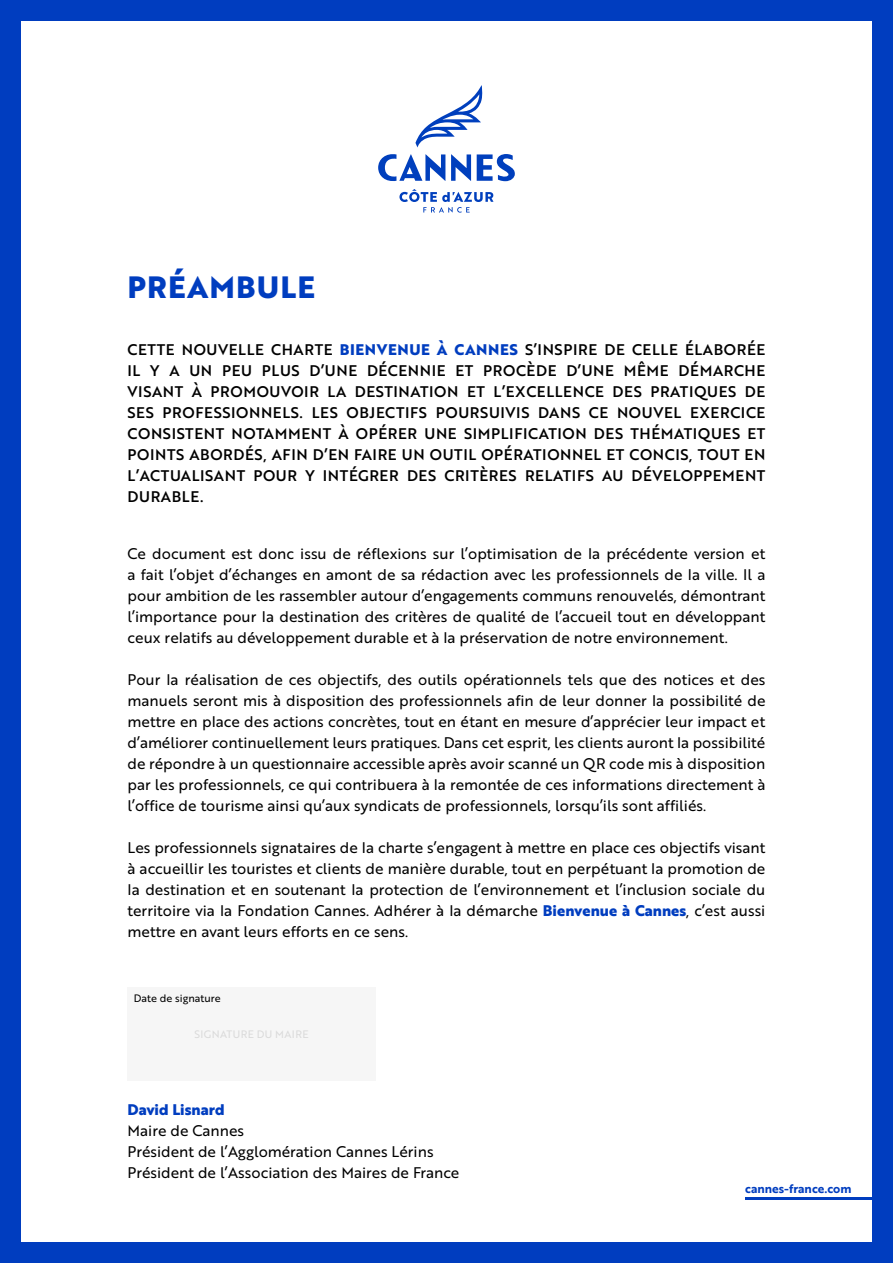
<style>
.page{position:relative;width:893px;height:1263px;background:#003dbf}
.page>*{position:absolute;margin:0;border:0;box-sizing:border-box;transform-origin:0 0}
.t1{font:700 30px "Brother 1816 Extra";letter-spacing:.04em;color:#003dbf}
.t2{font:15px/21px "Brother 1816 Regular";color:#000;text-align:justify}
.t3{font:15px/21px "Brother 1816 Medium";letter-spacing:.04em;color:#000;text-align:justify}
.t4{font:700 15px "Brother 1816 Extra";color:#003dbf}
.t5{font:12px "Brother 1816 Bold";color:#003dbf}
.t6{font:10.5px "Brother 1816 Regular";letter-spacing:.04em;color:#dadada}
.t7{font:10.5px "Brother 1816 Regular";color:#000}
.s1{font-family:"Brother 1816 Extra";font-weight:700;color:#003dbf}
</style>
<div class="page">
<div style="left:21px;top:21px;width:851px;height:1221px;background:#fff"></div>
<div style="left:128px;top:988px;width:248px;height:93px;background:#f6f6f6"></div>
<hr style="left:745px;top:1197px;width:128px;height:2px;background:#003dbf">
<svg style="left:378px;top:85px;width:137px;height:97px"></svg>
<svg style="left:399px;top:189px;width:94px;height:24px"></svg>
<h1 class="t1" style="left:128px;top:264px;width:189px">PRÉAMBULE</h1>
<p class="t3" style="left:128px;top:339px;width:639px">CETTE NOUVELLE CHARTE <span class="s1">BIENVENUE À CANNES</span> S’INSPIRE DE CELLE ÉLABORÉE IL Y A UN PEU PLUS D’UNE DÉCENNIE ET PROCÈDE D’UNE MÊME DÉMARCHE VISANT À PROMOUVOIR LA DESTINATION ET L’EXCELLENCE DES PRATIQUES DE SES PROFESSIONNELS. LES OBJECTIFS POURSUIVIS DANS CE NOUVEL EXERCICE CONSISTENT NOTAMMENT À OPÉRER UNE SIMPLIFICATION DES THÉMATIQUES ET POINTS ABORDÉS, AFIN D’EN FAIRE UN OUTIL OPÉRATIONNEL ET CONCIS, TOUT EN L’ACTUALISANT POUR Y INTÉGRER DES CRITÈRES RELATIFS AU DÉVELOPPEMENT DURABLE.</p>
<p class="t2" style="left:128px;top:542px;width:639px">Ce document est donc issu de réflexions sur l’optimisation de la précédente version et a fait l’objet d’échanges en amont de sa rédaction avec les professionnels de la ville. Il a pour ambition de les rassembler autour d’engagements communs renouvelés, démontrant l’importance pour la destination des critères de qualité de l’accueil tout en développant ceux relatifs au développement durable et à la préservation de notre environnement.</p>
<p class="t2" style="left:128px;top:668px;width:639px">Pour la réalisation de ces objectifs, des outils opérationnels tels que des notices et des manuels seront mis à disposition des professionnels afin de leur donner la possibilité de mettre en place des actions concrètes, tout en étant en mesure d’apprécier leur impact et d’améliorer continuellement leurs pratiques. Dans cet esprit, les clients auront la possibilité de répondre à un questionnaire accessible après avoir scanné un QR code mis à disposition par les professionnels, ce qui contribuera à la remontée de ces informations directement à l’office de tourisme ainsi qu’aux syndicats de professionnels, lorsqu’ils sont affiliés.</p>
<p class="t2" style="left:128px;top:836px;width:639px">Les professionnels signataires de la charte s’engagent à mettre en place ces objectifs visant à accueillir les touristes et clients de manière durable, tout en perpétuant la promotion de la destination et en soutenant la protection de l’environnement et l’inclusion sociale du territoire via la Fondation Cannes. Adhérer à la démarche <span class="s1">Bienvenue à Cannes</span>, c’est aussi mettre en avant leurs efforts en ce sens.</p>
<p class="t7" style="left:134px;top:990px;width:88px">Date de signature</p>
<p class="t6" style="left:194px;top:1026px;width:116px">SIGNATURE DU MAIRE</p>
<p class="t4" style="left:128px;top:1098px;width:99px">David Lisnard</p>
<p class="t2" style="left:128px;top:1119px;width:333px;text-align:left">Maire de Cannes<br>Président de l’Agglomération Cannes Lérins<br>Président de l’Association des Maires de France</p>
<p class="t5" style="left:745px;top:1179px;width:108px">cannes-france.com</p>
</div>
